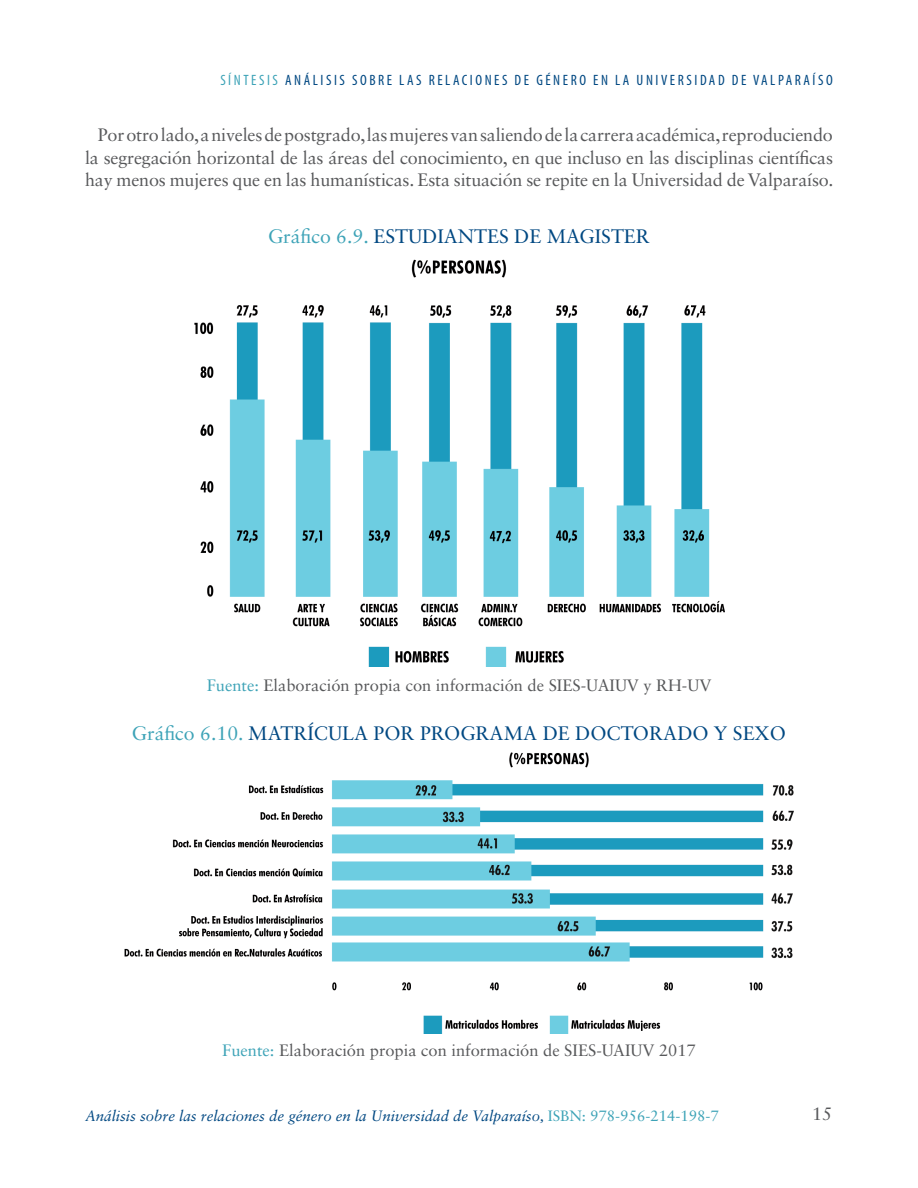
<style>
.page{position:relative;width:918px;height:1188px;background:#fff}
.page>*{position:absolute;margin:0;border:0;box-sizing:border-box;transform-origin:0 0}
.destacar_1{font:19.5px "Sabon LT Std";color:#014882}
.t1{font:18px/22.2px "Sabon LT Std";letter-spacing:-.01em;color:#57585a;text-align:justify}
.destacar_1-2{font:16.5px "Sabon LT Std";color:#57585a}
.t2{font:italic 15px "Sabon LT Std";color:#014882}
.destacar_1-3{font:condensed 15px "Myriad Pro";letter-spacing:.17em;color:#014882}
.s1{color:#3da3b7}
.s2{font-style:normal;color:#3da3b7}
</style>
<div class="page">
<img style="left:194px;top:259px;width:531px;height:408px">
<img style="left:125px;top:752px;width:668px;height:282px">
<p class="destacar_1-3" style="left:220px;top:71px;width:614px"><span class="s1">SÍNTESIS</span> ANÁLISIS SOBRE LAS RELACIONES DE GÉNERO EN LA UNIVERSIDAD DE VALPARAÍSO</p>
<p class="t1" style="left:85px;top:124px;width:750px;text-indent:13px">Por otro lado, a niveles de postgrado, las mujeres van saliendo de la carrera académica, reproduciendo la segregación horizontal de las áreas del conocimiento, en que incluso en las disciplinas científicas hay menos mujeres que en las humanísticas. Esta situación se repite en la Universidad de Valparaíso.</p>
<p class="destacar_1" style="left:268px;top:225px;width:383px"><span class="s1">Gráfico 6.9.</span> ESTUDIANTES DE MAGISTER</p>
<p class="destacar_1-2" style="left:207px;top:675px;width:506px"><span class="s1">Fuente:</span> Elaboración propia con información de SIES-UAIUV y RH-UV</p>
<p class="destacar_1" style="left:132px;top:722px;width:656px"><span class="s1">Gráfico 6.10.</span> MATRÍCULA POR PROGRAMA DE DOCTORADO Y SEXO</p>
<p class="destacar_1-2" style="left:222px;top:1040px;width:475px"><span class="s1">Fuente:</span> Elaboración propia con información de SIES-UAIUV 2017</p>
<p class="t2" style="left:85px;top:1107px;width:635px">Análisis sobre las relaciones de género en la Universidad de Valparaíso, <span class="s2">ISBN: 978-956-214-198-7</span></p>
<p class="t1" style="left:812px;top:1102px;width:22px">15</p>
</div>
